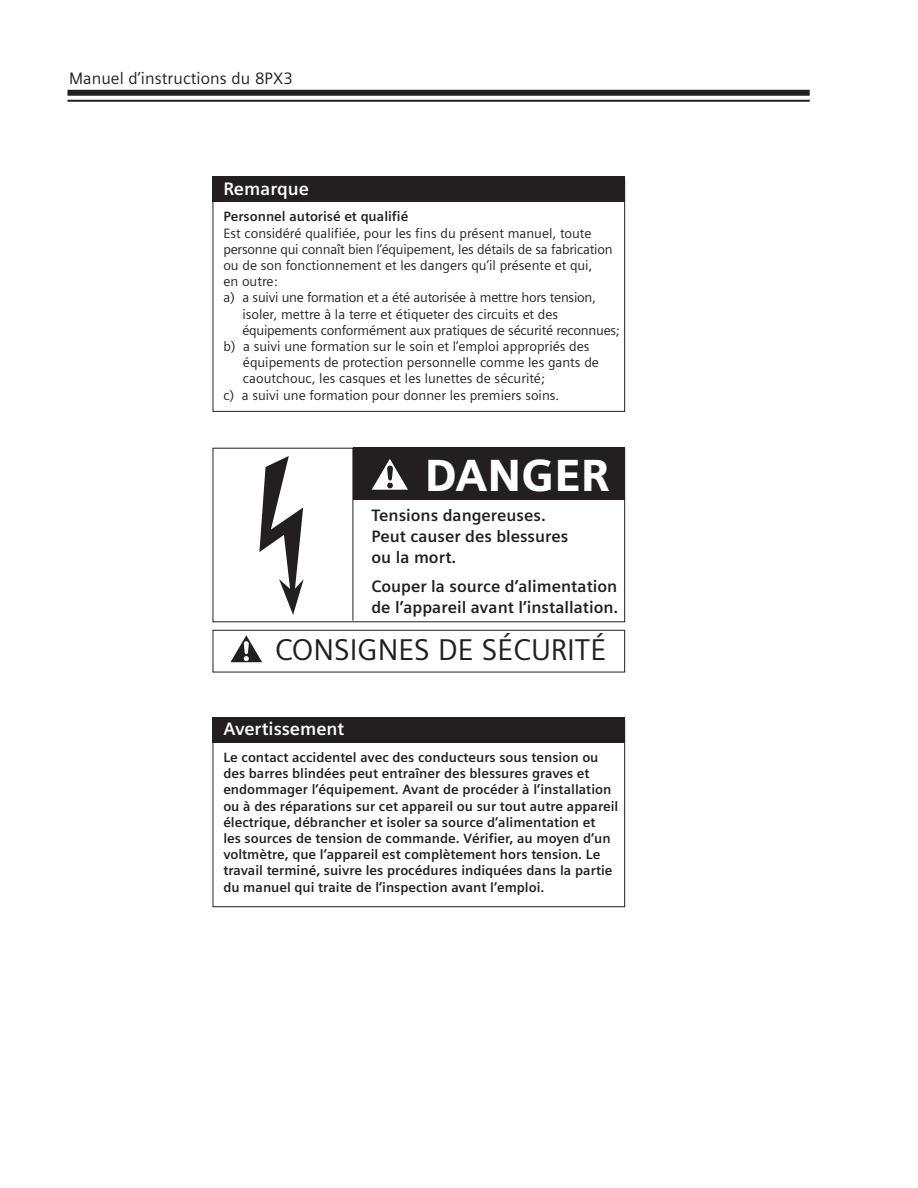
<style>
.page{position:relative;width:918px;height:1188px;background:#fff}
.page>*{position:absolute;margin:0;border:0;box-sizing:border-box;transform-origin:0 0}
.t1{font:900 45px "Siemens Sans";color:#fff}
.t2{font:30px "Siemens Sans";color:#231f20}
.t3{font:700 18px "Siemens Sans";color:#fff}
.t4{font:700 16.5px/21px "Siemens Sans";color:#231f20}
.t5{font:16.5px "Siemens Sans";letter-spacing:.005em;color:#231f20}
.t6{font:13.5px "Siemens Sans";color:#231f20}
.t7{font:700 13.5px/16.2px "Siemens Sans";color:#231f20}
</style>
<div class="page">
<div style="left:213px;top:176px;width:412px;height:26px;background:#231f20"></div>
<div style="left:68px;top:90px;width:742px;height:6px;background:#231f20"></div>
<hr style="left:68px;top:100px;width:742px;height:2px;background:#231f20">
<div style="left:213px;top:179px;width:412px;height:233px;border:1px solid #231f20"></div>
<div style="left:213px;top:717px;width:412px;height:25px;background:#231f20"></div>
<div style="left:213px;top:720px;width:412px;height:187px;border:1px solid #231f20"></div>
<svg style="left:259px;top:456px;width:45px;height:159px"></svg>
<hr style="left:353px;top:448px;width:1px;height:172px;background:#231f20">
<div style="left:353px;top:448px;width:271px;height:52px;background:#231f20"></div>
<div style="left:213px;top:630px;width:412px;height:42px;border:1px solid #231f20"></div>
<svg style="left:230px;top:635px;width:32px;height:27px"></svg>
<svg style="left:372px;top:459px;width:36px;height:31px"></svg>
<p class="t5" style="left:69px;top:73px;width:225px">Manuel d’instructions du 8PX3</p>
<h3 class="t3" style="left:223px;top:182px;width:87px">Remarque</h3>
<p class="t7" style="left:223px;top:210px;width:187px">Personnel autorisé et qualifié</p>
<p class="t6" style="left:223px;top:228px;width:370px">Est considéré qualifiée, pour les fins du présent manuel, toute</p>
<p class="t6" style="left:223px;top:245px;width:391px">personne qui connaît bien l’équipement, les détails de sa fabrication</p>
<p class="t6" style="left:223px;top:261px;width:371px">ou de son fonctionnement et les dangers qu’il présente et qui,</p>
<p class="t6" style="left:223px;top:277px;width:56px">en outre:</p>
<p class="t6" style="left:223px;top:293px;width:374px">a) a suivi une formation et a été autorisée à mettre hors tension,</p>
<p class="t6" style="left:242px;top:309px;width:317px">isoler, mettre à la terre et étiqueter des circuits et des</p>
<p class="t6" style="left:242px;top:326px;width:379px">équipements conformément aux pratiques de sécurité reconnues;</p>
<p class="t6" style="left:223px;top:342px;width:368px">b) a suivi une formation sur le soin et l’emploi appropriés des</p>
<p class="t6" style="left:243px;top:358px;width:358px">équipements de protection personnelle comme les gants de</p>
<p class="t6" style="left:243px;top:374px;width:304px">caoutchouc, les casques et les lunettes de sécurité;</p>
<p class="t6" style="left:223px;top:390px;width:338px">c) a suivi une formation pour donner les premiers soins.</p>
<h1 class="t1" style="left:425px;top:460px;width:186px">DANGER</h1>
<p class="t4" style="left:371px;top:506px;width:198px">Tensions dangereuses.<br>Peut causer des blessures ou la mort.</p>
<p class="t4" style="left:371px;top:578px;width:248px">Couper la source d’alimentation de l’appareil avant l’installation.</p>
<h2 class="t2" style="left:275px;top:639px;width:333px">CONSIGNES DE SÉCURITÉ</h2>
<h3 class="t3" style="left:223px;top:723px;width:122px">Avertissement</h3>
<p class="t7" style="left:223px;top:751px;width:397px">Le contact accidentel avec des conducteurs sous tension ou des barres blindées peut entraîner des blessures graves et endommager l’équipement. Avant de procéder à l’installation ou à des réparations sur cet appareil ou sur tout autre appareil électrique, débrancher et isoler sa source d’alimentation et<br>les sources de tension de commande. Vérifier, au moyen d’un voltmètre, que l’appareil est complètement hors tension. Le travail terminé, suivre les procédures indiquées dans la partie du manuel qui traite de l’inspection avant l’emploi.</p>
</div>
